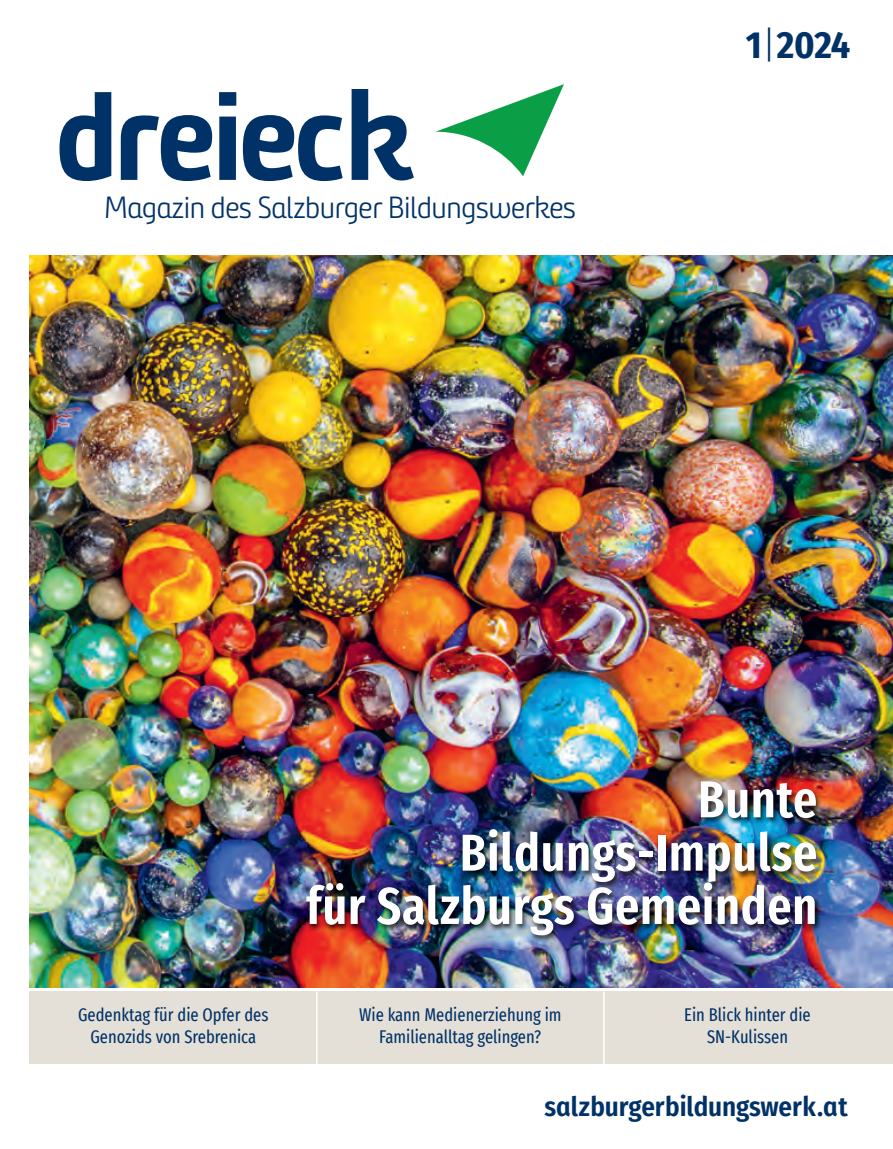
<style>
.page{position:relative;width:893px;height:1149px;background:#fff}
.page>*{position:absolute;margin:0;border:0;box-sizing:border-box;transform-origin:0 0}
.t1{font:700 125.85px "Bunday Clean";letter-spacing:-.045em;color:#003268}
.t2{font:600 extra-condensed 51.75px "Fira Sans";letter-spacing:.015em;color:#fff}
.t3{font:700 37.95px "Fira Sans Condensed";color:#003268}
.t4{font:30.75px "Bunday Clean Se Ligh Up";letter-spacing:-.035em;color:#003268}
.t5{font:600 27px "Fira Sans Condensed";letter-spacing:-.005em;color:#003268}
.t6{font:extra-condensed 18px/21.9px "Fira Sans";color:#003268;text-align:center}
.s1{font-family:"Bunday Sans Bold Up";font-weight:400}
.s2{font-family:"Fira Sans";font-weight:300}
</style>
<div class="page">
<div style="left:30px;top:991px;width:863px;height:72px;background:#e5e0d7"></div>
<img style="left:30px;top:255px;width:863px;height:731px">
<svg style="left:436px;top:84px;width:128px;height:92px"></svg>
<img style="left:142px;top:753px;width:732px;height:235px">
<hr style="left:316px;top:991px;width:2px;height:72px;background:#fff">
<hr style="left:603px;top:991px;width:2px;height:72px;background:#fff">
<p class="t1" style="left:55px;top:63px;width:360px">dreiec<span class="s1">k</span></p>
<p class="t4" style="left:104px;top:189px;width:474px">Magazin des Salzburger Bildungswerkes</p>
<p class="t3" style="left:746px;top:23px;width:106px">1<span class="s2">|</span>2024</p>
<p class="t2" style="left:698px;top:768px;width:121px">Bunte</p>
<p class="t2" style="left:460px;top:822px;width:359px">Bildungs-Impulse</p>
<p class="t2" style="left:306px;top:875px;width:513px">für Salzburgs Gemeinden</p>
<p class="t6" style="left:78px;top:1004px;width:192px">Gedenktag für die Opfer des<br>Genozids von Srebrenica</p>
<p class="t6" style="left:359px;top:1004px;width:204px">Wie kann Medienerziehung im<br>Familienalltag gelingen?</p>
<p class="t6" style="left:684px;top:1004px;width:128px">Ein Blick hinter die<br>SN-Kulissen</p>
<p class="t5" style="left:545px;top:1090px;width:305px">salzburgerbildungswerk.at</p>
</div>
